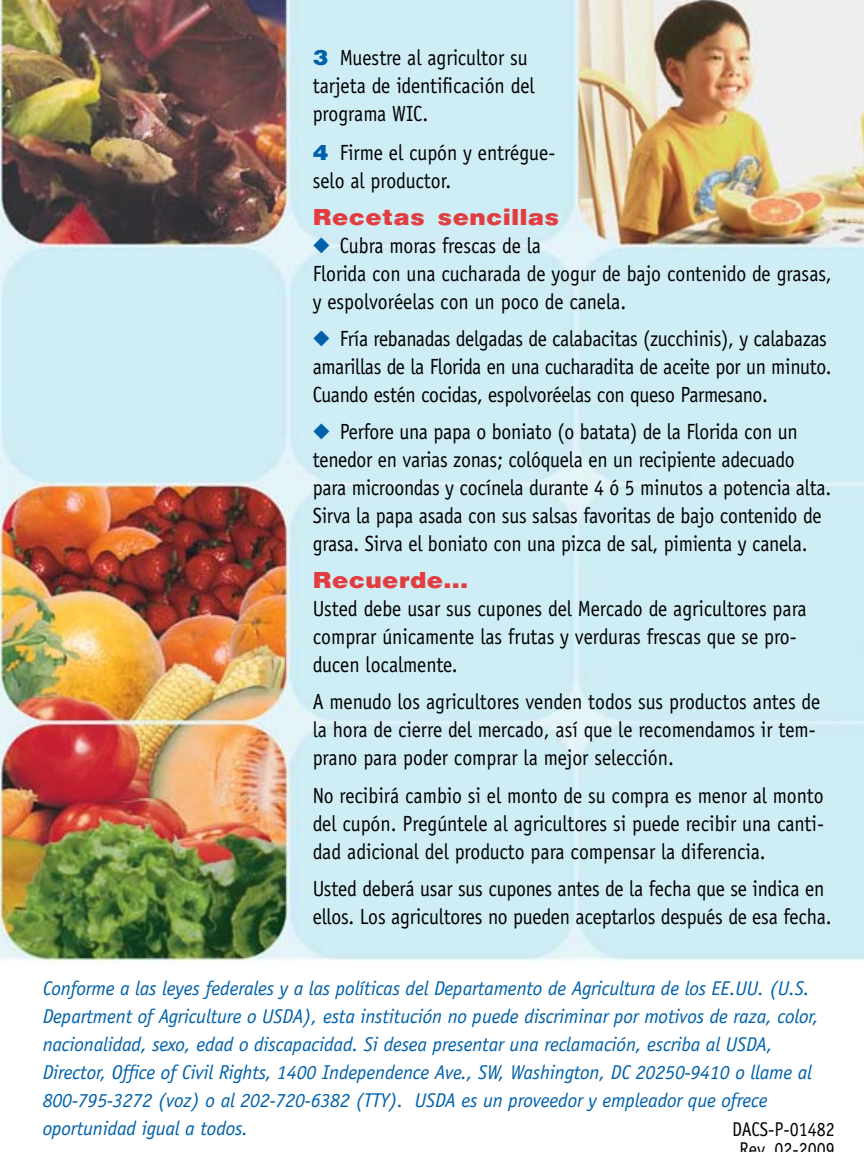
<style>
.page{position:relative;width:864px;height:1152px;background:#fff}
.page>*{position:absolute;margin:0;border:0;box-sizing:border-box;transform-origin:0 0}
.t1{font:900 24px "Arena";color:#e23d40;scale:1.1 1}
.t2{font:22px/28px "Officina Sans";letter-spacing:-.01em;color:#000;scale:.9 1}
.t3{font:italic 20px/28px "Officina Sans";letter-spacing:-.01em;color:#0061aa}
.t4{font:20px/20px "Officina Sans";color:#000;text-align:center;scale:.9 1}
.s1{font-family:"Arena";font-weight:900;font-size:23px;color:#0061aa}
.s2{color:#0061aa}
</style>
<div class="page">
<img style="left:0;top:0;width:864px;height:965px">
<p class="t2" style="left:313px;top:44px;width:248px"><span class="s1">3</span> Muestre al agricultor su tarjeta de identificación del programa WIC.</p>
<p class="t2" style="left:313px;top:139px;width:271px"><span class="s1">4</span> Firme el cupón y entrégue&shy;selo al productor.</p>
<p class="t1" style="left:313px;top:205px;width:226px">Recetas sencillas</p>
<p class="t2" style="left:313px;top:232px;width:578px"><span class="s2">◆</span> Cubra moras frescas de la<br>Florida con una cucharada de yogur de bajo contenido de grasas, y espolvoréelas con un poco de canela.</p>
<p class="t2" style="left:313px;top:325px;width:578px"><span class="s2">◆</span> Fría rebanadas delgadas de calabacitas (zucchinis), y calabazas amarillas de la Florida en una cucharadita de aceite por un minuto.<br>Cuando estén cocidas, espolvoréelas con queso Parmesano.</p>
<p class="t2" style="left:313px;top:418px;width:578px"><span class="s2">◆</span> Perfore una papa o boniato (o batata) de la Florida con un tenedor en varias zonas; colóquela en un recipiente adecuado para microondas y cocínela durante 4 ó 5 minutos a potencia alta.<br>Sirva la papa asada con sus salsas favoritas de bajo contenido de grasa. Sirva el boniato con una pizca de sal, pimienta y canela.</p>
<p class="t1" style="left:313px;top:568px;width:143px">Recuerde...</p>
<p class="t2" style="left:313px;top:595px;width:550px">Usted debe usar sus cupones del Mercado de agricultores para comprar únicamente las frutas y verduras frescas que se pro&shy;ducen localmente.</p>
<p class="t2" style="left:313px;top:688px;width:566px">A menudo los agricultores venden todos sus productos antes de la hora de cierre del mercado, así que le recomendamos ir tem&shy;prano para poder comprar la mejor selección.</p>
<p class="t2" style="left:313px;top:781px;width:570px;text-align:justify">No recibirá cambio si el monto de su compra es menor al monto del cupón. Pregúntele al agricultores si puede recibir una canti&shy;dad adicional del producto para compensar la diferencia.</p>
<p class="t2" style="left:313px;top:874px;width:578px">Usted deberá usar sus cupones antes de la fecha que se indica en ellos. Los agricultores no pueden aceptarlos después de esa fecha.</p>
<p class="t3" style="left:43px;top:974px;width:778px">Conforme a las leyes federales y a las políticas del Departamento de Agricultura de los EE.UU. (U.S.<br>Department of Agriculture o USDA), esta institución no puede discriminar por motivos de raza, color, nacionalidad, sexo, edad o discapacidad. Si desea presentar una reclamación, escriba al USDA, Director, Office of Civil Rights, 1400 Independence Ave., SW, Washington, DC 20250-9410 o llame al 800-795-3272 (voz) o al 202-720-6382 (TTY). USDA es un proveedor y empleador que ofrece oportunidad igual a todos.</p>
<p class="t4" style="left:732px;top:1119px;width:116px">DACS-P-01482<br>Rev 02-2009</p>
</div>
